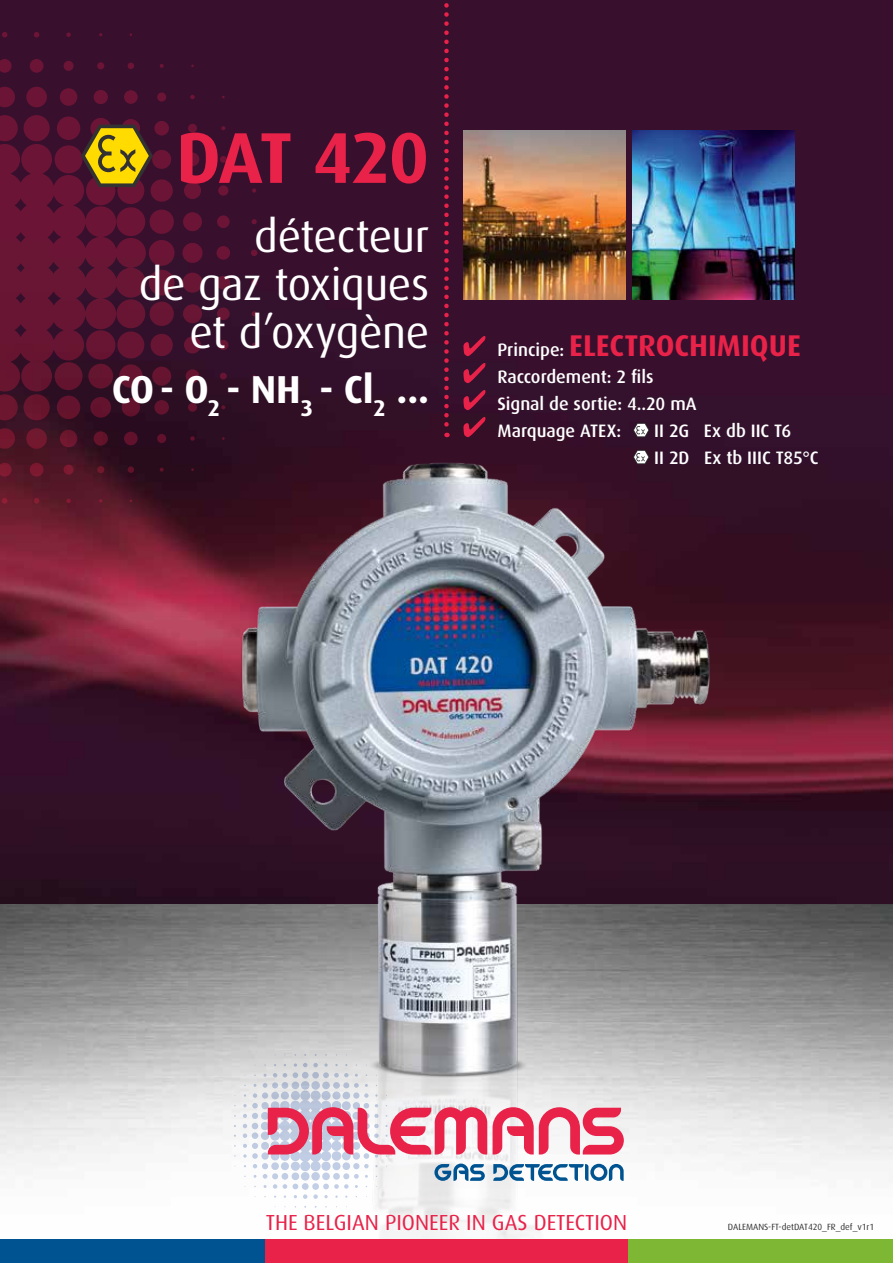
<style>
.page{position:relative;width:893px;height:1263px;background:#fff}
.page>*{position:absolute;margin:0;border:0;box-sizing:border-box;transform-origin:0 0}
.t1{font:700 72px "Dax";letter-spacing:-.035em;color:#e82249}
.t2{font:45px/48px "Dax";letter-spacing:-.01em;color:#fff;text-align:right}
.t3{font:700 39px "Dax";color:#fff}
.t4{font:700 30px "Dax";color:#e82249}
.t5{font:21.75px "Dax";color:#e82249}
.t6{font:500 18px/27px "Dax";color:#fff}
.t7{font:9px "Dax";color:#323232}
.s1{font-weight:500;font-size:18px;color:#fff}
</style>
<div class="page">
<img style="left:0;top:0;width:893px;height:905px">
<img style="left:0;top:905px;width:893px;height:261px">
<svg style="left:0;top:32px;width:257px;height:472px;background:#48112c"></svg>
<img style="left:206px;top:434px;width:531px;height:805px">
<div style="left:584px;top:1239px;width:309px;height:24px;background:#7db734"></div>
<div style="left:0;top:1239px;width:287px;height:24px;background:#005391"></div>
<div style="left:265px;top:1239px;width:362px;height:24px;background:#e82249"></div>
<svg style="left:493px;top:1107px;width:131px;height:47px"></svg>
<svg style="left:234px;top:1054px;width:253px;height:154px"></svg>
<svg style="left:493px;top:1164px;width:131px;height:17px"></svg>
<svg style="left:444px;top:0;width:5px;height:437px;background:#731536"></svg>
<svg style="left:81px;top:125px;width:72px;height:62px;background:#9c7e17"></svg>
<img style="left:463px;top:131px;width:162px;height:168px">
<img style="left:632px;top:131px;width:162px;height:168px">
<svg style="left:463px;top:336px;width:22px;height:20px"></svg>
<svg style="left:463px;top:363px;width:22px;height:20px"></svg>
<svg style="left:463px;top:390px;width:22px;height:20px"></svg>
<svg style="left:463px;top:417px;width:22px;height:20px"></svg>
<svg style="left:633px;top:423px;width:16px;height:14px"></svg>
<svg style="left:633px;top:450px;width:16px;height:14px"></svg>
<h1 class="t1" style="left:176px;top:117px;width:254px">DAT 420</h1>
<h2 class="t2" style="left:139px;top:213px;width:292px">détecteur<br>de gaz toxiques et d’oxygène</h2>
<h3 class="t3" style="left:112px;top:368px;width:319px">CO - O<sub>2</sub> - NH<sub>3</sub> - Cl<sub>2</sub> ...</h3>
<h3 class="t4" style="left:497px;top:329px;width:305px"><span class="s1">Principe:</span> ELECTROCHIMIQUE</h3>
<p class="t6" style="left:497px;top:364px;width:201px">Raccordement: 2 fils<br>Signal de sortie: 4..20 mA<br>Marquage ATEX:</p>
<p class="t6" style="left:654px;top:418px;width:166px">II 2G Ex db IIC T6<br>II 2D Ex tb IIIC T85°C</p>
<p class="t5" style="left:266px;top:1210px;width:363px">THE BELGIAN PIONEER IN GAS DETECTION</p>
<p class="t7" style="left:728px;top:1222px;width:148px">DALEMANS-FT-detDAT420_FR_def_v1r1</p>
</div>
